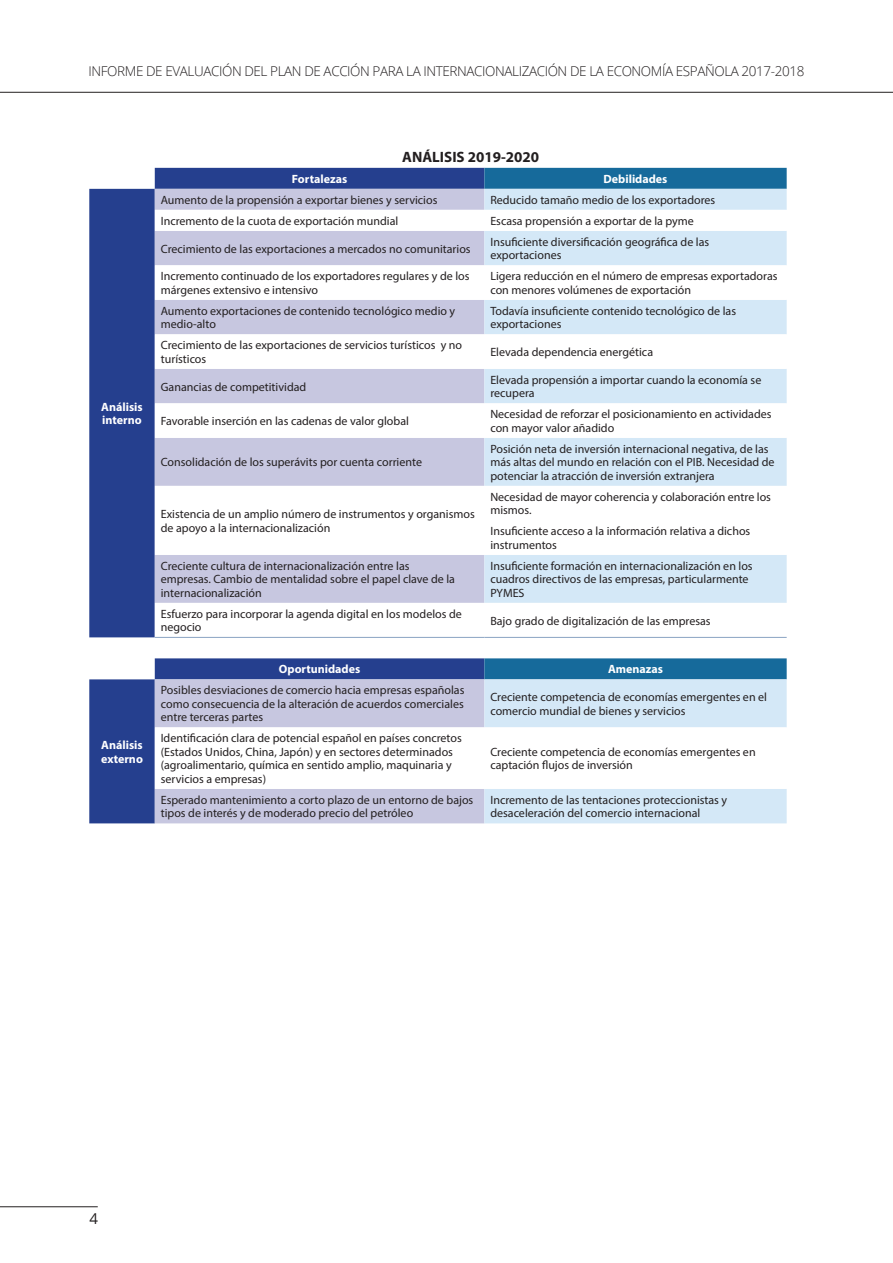
<style>
.page{position:relative;width:893px;height:1263px;background:#fff}
.page>*{position:absolute;margin:0;border:0;box-sizing:border-box;transform-origin:0 0}
.t1{font:700 15px "Myriad Pro";color:#231f20}
.t2{font:15px "Open Sans";color:#231f20}
.t3{font:300 13.5px "Open Sans";letter-spacing:-.03em;color:#231f20}
.List_Paragraph{font:12px/13.5px "Myriad Pro";color:#231f20}
.t4{font:700 12px/13.5px "Myriad Pro";color:#fff}
</style>
<div class="page">
<hr style="left:0;top:1206px;width:98px;height:1px;background:#231f20">
<hr style="left:0;top:92px;width:893px;height:1px;background:#231f20">
<svg style="left:89px;top:168px;width:395px;height:655px;background:#374f97"></svg>
<div style="left:484px;top:168px;width:303px;height:21px;background:#166a9b"></div>
<div style="left:155px;top:189px;width:329px;height:634px;background:#c7c7e0"></div>
<div style="left:484px;top:189px;width:303px;height:634px;background:#d4e8f7"></div>
<svg style="left:155px;top:210px;width:632px;height:579px"></svg>
<hr style="left:155px;top:637px;width:329px;height:1px;background:#8aa3c3">
<hr style="left:484px;top:637px;width:303px;height:1px;background:#8aa3c3">
<p class="t3" style="left:89px;top:62px;width:717px">INFORME DE EVALUACIÓN DEL PLAN DE ACCIÓN PARA LA INTERNACIONALIZACIÓN DE LA ECONOMÍA ESPAÑOLA 2017-2018</p>
<p class="t1" style="left:402px;top:147px;width:138px">ANÁLISIS 2019-2020</p>
<p class="t4" style="left:101px;top:400px;width:43px">Análisis interno</p>
<p class="t4" style="left:101px;top:738px;width:43px">Análisis externo</p>
<p class="t4" style="left:292px;top:172px;width:57px">Fortalezas</p>
<p class="t4" style="left:604px;top:172px;width:65px">Debilidades</p>
<p class="List_Paragraph" style="left:161px;top:193px;width:278px">Aumento de la propensión a exportar bienes y servicios</p>
<p class="List_Paragraph" style="left:490px;top:193px;width:226px">Reducido tamaño medio de los exportadores</p>
<p class="List_Paragraph" style="left:161px;top:214px;width:239px">Incremento de la cuota de exportación mundial</p>
<p class="List_Paragraph" style="left:490px;top:214px;width:205px">Escasa propensión a exportar de la pyme</p>
<p class="List_Paragraph" style="left:161px;top:242px;width:311px">Crecimiento de las exportaciones a mercados no comunitarios</p>
<p class="List_Paragraph" style="left:490px;top:235px;width:220px">Insuficiente diversificación geográfica de las exportaciones</p>
<p class="List_Paragraph" style="left:161px;top:269px;width:310px">Incremento continuado de los exportadores regulares y de los márgenes extensivo e intensivo</p>
<p class="List_Paragraph" style="left:490px;top:269px;width:289px">Ligera reducción en el número de empresas exportadoras con menores volúmenes de exportación</p>
<p class="List_Paragraph" style="left:161px;top:304px;width:296px">Aumento exportaciones de contenido tecnológico medio y medio-alto</p>
<p class="List_Paragraph" style="left:490px;top:304px;width:247px">Todavía insuficiente contenido tecnológico de las exportaciones</p>
<p class="List_Paragraph" style="left:161px;top:338px;width:303px">Crecimiento de las exportaciones de servicios turísticos y no turísticos</p>
<p class="List_Paragraph" style="left:490px;top:345px;width:164px">Elevada dependencia energética</p>
<p class="List_Paragraph" style="left:161px;top:380px;width:147px">Ganancias de competitividad</p>
<p class="List_Paragraph" style="left:490px;top:373px;width:272px">Elevada propensión a importar cuando la economía se recupera</p>
<p class="List_Paragraph" style="left:161px;top:414px;width:250px">Favorable inserción en las cadenas de valor global</p>
<p class="List_Paragraph" style="left:490px;top:407px;width:283px">Necesidad de reforzar el posicionamiento en actividades con mayor valor añadido</p>
<p class="List_Paragraph" style="left:161px;top:455px;width:263px">Consolidación de los superávits por cuenta corriente</p>
<p class="List_Paragraph" style="left:490px;top:442px;width:286px">Posición neta de inversión internacional negativa, de las más altas del mundo en relación con el PIB. Necesidad de potenciar la atracción de inversión extranjera</p>
<p class="List_Paragraph" style="left:161px;top:507px;width:316px">Existencia de un amplio número de instrumentos y organismos de apoyo a la internacionalización</p>
<p class="List_Paragraph" style="left:490px;top:490px;width:282px">Necesidad de mayor coherencia y colaboración entre los mismos.</p>
<p class="List_Paragraph" style="left:490px;top:524px;width:261px">Insuficiente acceso a la información relativa a dichos instrumentos</p>
<p class="List_Paragraph" style="left:161px;top:559px;width:296px">Creciente cultura de internacionalización entre las empresas. Cambio de mentalidad sobre el papel clave de la internacionalización</p>
<p class="List_Paragraph" style="left:490px;top:559px;width:264px">Insuficiente formación en internacionalización en los cuadros directivos de las empresas, particularmente<br>PYMES</p>
<p class="List_Paragraph" style="left:161px;top:607px;width:303px">Esfuerzo para incorporar la agenda digital en los modelos de negocio</p>
<p class="List_Paragraph" style="left:490px;top:614px;width:222px">Bajo grado de digitalización de las empresas</p>
<p class="t4" style="left:279px;top:662px;width:83px">Oportunidades</p>
<p class="t4" style="left:608px;top:662px;width:56px">Amenazas</p>
<p class="List_Paragraph" style="left:161px;top:683px;width:305px;text-align:justify">Posibles desviaciones de comercio hacia empresas españolas como consecuencia de la alteración de acuerdos comerciales entre terceras partes</p>
<p class="List_Paragraph" style="left:490px;top:690px;width:278px">Creciente competencia de economías emergentes en el comercio mundial de bienes y servicios</p>
<p class="List_Paragraph" style="left:161px;top:731px;width:302px">Identificación clara de potencial español en países concretos (Estados Unidos, China, Japón) y en sectores determinados (agroalimentario, química en sentido amplio, maquinaria y servicios a empresas)</p>
<p class="List_Paragraph" style="left:490px;top:745px;width:267px">Creciente competencia de economías emergentes en captación flujos de inversión</p>
<p class="List_Paragraph" style="left:161px;top:793px;width:314px">Esperado mantenimiento a corto plazo de un entorno de bajos tipos de interés y de moderado precio del petróleo</p>
<p class="List_Paragraph" style="left:490px;top:793px;width:238px">Incremento de las tentaciones proteccionistas y desaceleración del comercio internacional</p>
<p class="t2" style="left:89px;top:1208px;width:10px">4</p>
</div>
